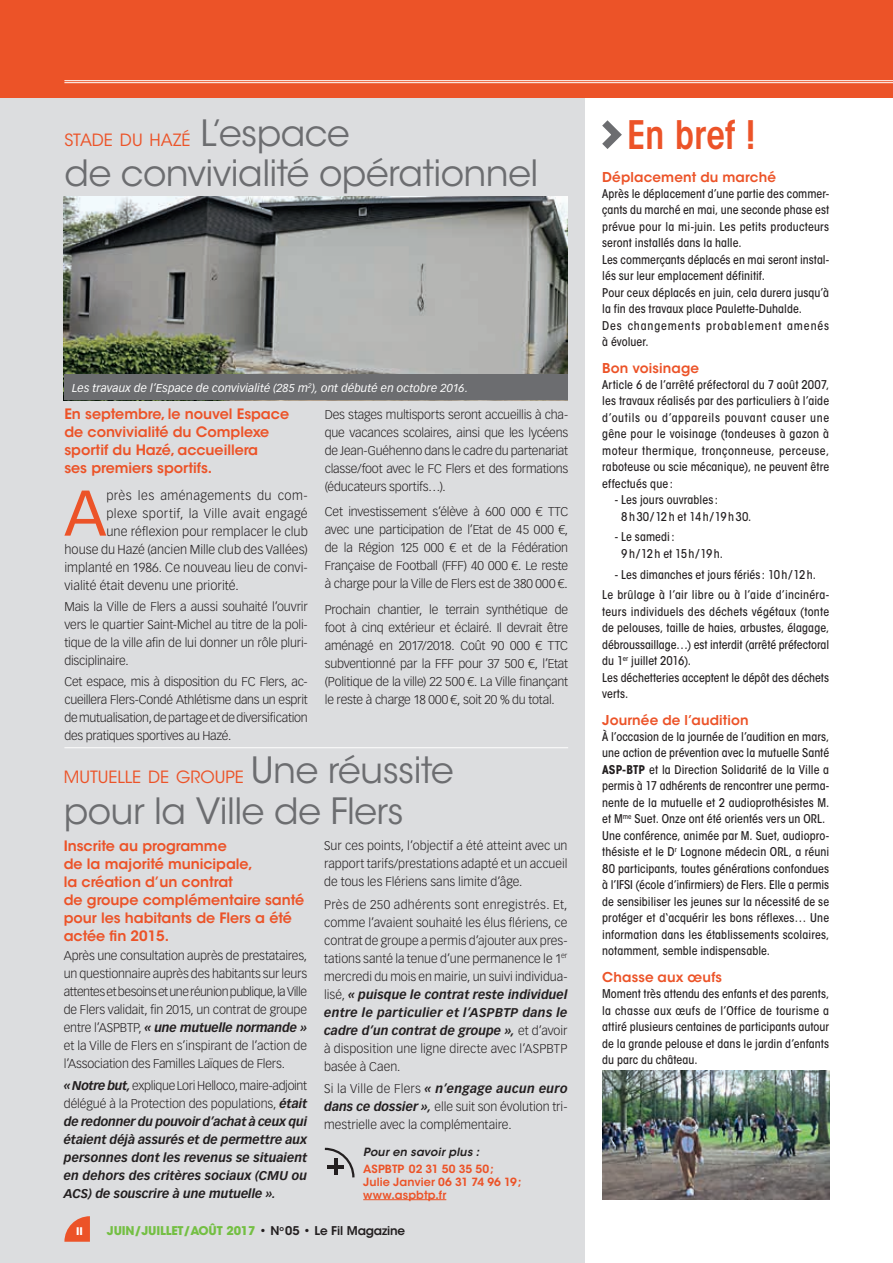
<style>
.page{position:relative;width:893px;height:1263px;background:#dcdddf}
.page>*{position:absolute;margin:0;border:0;box-sizing:border-box;transform-origin:0 0}
.t1{font:63.3px "Vectora LT Std";color:#ec5328}
.t2{font:600 condensed 39px "ITC Avant Garde Std";letter-spacing:-.01em;color:#ec5328}
.t3{font:36px "ITC Avant Garde Std";letter-spacing:-.015em;color:#6c6d70}
.t4{font:16.8px "ITC Avant Garde Std";color:#ec5328}
.t5{font:600 14.25px/18px "ITC Avant Garde Std";letter-spacing:-.005em;color:#ec5328}
.t6{font:600 13.5px "ITC Avant Garde Std";letter-spacing:.01em;color:#ec5328}
.t7{font:300 12.75px "Vectora LT Std";letter-spacing:.005em;color:#231f20}
.t8{font:300 12.75px "Vectora LT Std";letter-spacing:.025em;color:#231f20}
.t9{font:300 12.75px "Vectora LT Std";letter-spacing:.03em;color:#231f20}
.t10{font:300 12.45px/18px "Vectora LT Std";letter-spacing:-.015em;color:#231f20;text-align:justify}
.t11{font:italic 700 12.45px/18px "Vectora LT Std";color:#231f20;text-align:justify}
.t12{font:500 condensed 12px/16.5px "ITC Avant Garde Std";letter-spacing:.005em;color:#231f20}
.t13{font:700 12px "ITC Avant Garde Std";letter-spacing:-.015em;color:#74bf43}
.t14{font:italic 11.25px "Vectora LT Std";letter-spacing:.01em;color:#fff}
.t15{font:600 11.25px/12.8px "ITC Avant Garde Std";letter-spacing:.01em;color:#ec5328}
.t16{font:italic 600 11.25px "ITC Avant Garde Std";letter-spacing:.02em;color:#231f20}
.t17{font:700 10.5px "ITC Avant Garde Std";color:#fff}
.s1{font-size:36px;color:#6c6d70}
.s2{font-weight:700;font-style:italic}
.s3{font-weight:300;font-style:normal}
.s4{font-weight:600;color:#231f20}
.s5{font-weight:700}
</style>
<div class="page">
<img style="left:64px;top:197px;width:503px;height:177px">
<div style="left:64px;top:374px;width:503px;height:26px;background:#6c6d70"></div>
<hr style="left:64px;top:747px;width:504px;height:1px;background:#fff">
<div style="left:585px;top:91px;width:308px;height:1172px;background:#fff"></div>
<svg style="left:602px;top:120px;width:20px;height:29px"></svg>
<img style="left:602px;top:1070px;width:227px;height:130px">
<div style="left:0;top:0;width:893px;height:98px;background:#ec5328"></div>
<svg style="left:64px;top:1216px;width:26px;height:26px"></svg>
<hr style="left:64px;top:80px;width:829px;height:1px;background:#fff">
<hr style="left:64px;top:82px;width:829px;height:1px;background:#fff">
<svg style="left:324px;top:1147px;width:31px;height:31px"></svg>
<hr style="left:363px;top:1199px;width:83px;height:1px;background:#ec5328">
<h3 class="t4" style="left:64px;top:129px;width:287px">STADE DU HAZÉ <span class="s1">L’espace</span></h3>
<h3 class="t3" style="left:64px;top:151px;width:475px">de convivialité opérationnel</h3>
<p class="t14" style="left:72px;top:381px;width:397px">Les travaux de l’Espace de convivialité (285 m<sup>2</sup>), ont débuté en octobre 2016.</p>
<p class="t5" style="left:64px;top:404px;width:226px">En septembre, le nouvel Espace de convivialité du Complexe sportif du Hazé, accueillera<br>ses premiers sportifs.</p>
<h1 class="t1" style="left:64px;top:476px;width:44px">A</h1>
<p class="t9" style="left:106px;top:488px;width:203px">près les aménagements du com-</p>
<p class="t8" style="left:106px;top:506px;width:203px">plexe sportif, la Ville avait engagé</p>
<p class="t7" style="left:106px;top:524px;width:203px">une réflexion pour remplacer le club</p>
<p class="t7" style="left:64px;top:542px;width:245px">house du Hazé (ancien Mille club des Vallées)</p>
<p class="t7" style="left:64px;top:560px;width:245px">implanté en 1986. Ce nouveau lieu de convi-</p>
<p class="t7" style="left:64px;top:578px;width:176px">vialité était devenu une priorité.</p>
<p class="t10" style="left:64px;top:597px;width:245px">Mais la Ville de Flers a aussi souhaité l’ouvrir vers le quartier Saint-Michel au titre de la poli&shy;tique de la ville afin de lui donner un rôle pluri&shy;disciplinaire.</p>
<p class="t10" style="left:64px;top:672px;width:245px;text-align:left">Cet espace, mis à disposition du FC Flers, ac-- cueillera Flers-Condé Athlétisme dans un esprit de mutualisation, de partage et de diversification des pratiques sportives au Hazé.</p>
<p class="t10" style="left:325px;top:405px;width:245px">Des stages multisports seront accueillis à cha&shy;que vacances scolaires, ainsi que les lycéens de Jean-Guéhenno dans le cadre du partenariat classe/foot avec le FC Flers et des formations (éducateurs sportifs…).</p>
<p class="t10" style="left:325px;top:503px;width:245px">Cet investissement s’élève à 600 000 € TTC avec une participation de l’Etat de 45 000 €, de la Région 125 000 € et de la Fédération Française de Football (FFF) 40 000 €. Le reste à charge pour la Ville de Flers est de 380 000 €.</p>
<p class="t10" style="left:325px;top:600px;width:245px">Prochain chantier, le terrain synthétique de foot à cinq extérieur et éclairé. Il devrait être aménagé en 2017/2018. Coût 90 000 € TTC subventionné par la FFF pour 37 500 €, l’Etat (Politique de la ville) 22 500 €. La Ville finançant le reste à charge 18 000 €, soit 20 % du total.</p>
<h3 class="t4" style="left:64px;top:767px;width:391px">MUTUELLE DE GROUPE <span class="s1">Une réussite</span></h3>
<h3 class="t3" style="left:64px;top:789px;width:342px">pour la Ville de Flers</h3>
<p class="t5" style="left:64px;top:837px;width:242px">Inscrite au programme<br>de la majorité municipale,<br>la création d’un contrat<br>de groupe complémentaire santé pour les habitants de Flers a été actée fin 2015.</p>
<p class="t10" style="left:64px;top:947px;width:245px">Après une consultation auprès de prestataires, un questionnaire auprès des habitants sur leurs attentes et besoins et une réunion publique, la Ville de Flers validait, fin 2015, un contrat de groupe entre l’ASPBTP, <span class="s2">« une mutuelle normande » </span>et la Ville de Flers en s’inspirant de l’action de l’Association des Familles Laïques de Flers.</p>
<p class="t11" style="left:64px;top:1077px;width:245px">« Notre but, <span class="s3">explique Lori Helloco, maire-adjoint délégué à la Protection des populations,</span> était de redonner du pouvoir d’achat à ceux qui étaient déjà assurés et de permettre aux personnes dont les revenus se situaient en dehors des critères sociaux (CMU ou ACS) de souscrire à une mutuelle ».</p>
<p class="t10" style="left:324px;top:837px;width:245px">Sur ces points, l’objectif a été atteint avec un rapport tarifs/prestations adapté et un accueil de tous les Flériens sans limite d’âge.</p>
<p class="t10" style="left:324px;top:895px;width:245px">Près de 250 adhérents sont enregistrés. Et, comme l’avaient souhaité les élus flériens, ce contrat de groupe a permis d’ajouter aux pres&shy;tations santé la tenue d’une permanence le 1<sup>er </sup>mercredi du mois en mairie, un suivi individua&shy;lisé, <span class="s2">« puisque le contrat reste individuel entre le particulier et l’ASPBTP dans le cadre d’un contrat de groupe »,</span> et d’avoir à disposition une ligne directe avec l’ASPBTP basée à Caen.</p>
<p class="t10" style="left:324px;top:1079px;width:245px">Si la Ville de Flers <span class="s2">« n’engage aucun euro dans ce dossier »,</span> elle suit son évolution tri&shy;mestrielle avec la complémentaire.</p>
<p class="t16" style="left:363px;top:1145px;width:118px">Pour en savoir plus :</p>
<p class="t15" style="left:363px;top:1162px;width:160px">ASPBTP 02 31 50 35 50;<br>Julie Janvier 06 31 74 96 19; www.aspbtp.fr</p>
<p class="t17" style="left:76px;top:1224px;width:8px">II</p>
<p class="t13" style="left:107px;top:1222px;width:300px">JUIN/JUILLET/AOÛT 2017 <span class="s4">• N</span><sup>o</sup> <span class="s4">05 • Le Fil Magazine</span></p>
<h2 class="t2" style="left:627px;top:111px;width:131px">En bref !</h2>
<p class="t6" style="left:602px;top:169px;width:175px">Déplacement du marché</p>
<p class="t12" style="left:602px;top:185px;width:228px">Après le déplacement d’une partie des commer&shy;çants du marché en mai, une seconde phase est prévue pour la mi-juin. Les petits producteurs seront installés dans la halle.<br>Les commerçants déplacés en mai seront instal&shy;lés sur leur emplacement définitif.<br>Pour ceux déplacés en juin, cela durera jusqu’à la fin des travaux place Paulette-Duhalde.<br>Des changements probablement amenés à évoluer.</p>
<p class="t6" style="left:602px;top:359px;width:98px">Bon voisinage</p>
<p class="t12" style="left:602px;top:376px;width:229px;text-align:justify">Article 6 de l’arrêté préfectoral du 7 août 2007, les travaux réalisés par des particuliers à l’aide d’outils ou d’appareils pouvant causer une gêne pour le voisinage (tondeuses à gazon à moteur thermique, tronçonneuse, perceuse, raboteuse ou scie mécanique), ne peuvent être effectués que :</p>
<p class="t12" style="left:621px;top:491px;width:132px;text-indent:-6px">- Les jours ouvrables:<br>8h30/12h et 14h/19h30.</p>
<p class="t12" style="left:621px;top:529px;width:103px;text-indent:-6px">- Le samedi:<br>9h/12h et 15h/19h.</p>
<p class="t12" style="left:602px;top:564px;width:228px;line-height:20.7px;text-align:center">- Les dimanches et jours fériés: 10h/12h.<br>Le brûlage à l’air libre ou à l’aide d’incinéra-</p>
<p class="t12" style="left:602px;top:603px;width:229px">teurs individuels des déchets végétaux (tonte de pelouses, taille de haies, arbustes, élagage, débroussaillage…) est interdit (arrêté préfectoral du 1<sup>er</sup> juillet 2016).<br>Les déchetteries acceptent le dépôt des déchets verts.</p>
<p class="t6" style="left:602px;top:711px;width:148px">Journée de l’audition</p>
<p class="t12" style="left:602px;top:728px;width:229px">À l’occasion de la journée de l’audition en mars, une action de prévention avec la mutuelle Santé <span class="s5">ASP-BTP</span> et la Direction Solidarité de la Ville a permis à 17 adhérents de rencontrer une perma&shy;nente de la mutuelle et 2 audioprothésistes M. et M<sup>me</sup> Suet. Onze ont été orientés vers un ORL.<br>Une conférence, animée par M. Suet, audiopro&shy;thésiste et le D<sup>r</sup> Lognone médecin ORL, a réuni 80 participants, toutes générations confondues à l’IFSI (école d’infirmiers) de Flers. Elle a permis de sensibiliser les jeunes sur la nécessité de se protéger et d‘acquérir les bons réflexes… Une information dans les établissements scolaires, notamment, semble indispensable.</p>
<p class="t6" style="left:602px;top:968px;width:121px">Chasse aux œufs</p>
<p class="t12" style="left:602px;top:985px;width:228px;text-align:justify">Moment très attendu des enfants et des parents, la chasse aux œufs de l’Office de tourisme a attiré plusieurs centaines de participants autour de la grande pelouse et dans le jardin d’enfants du parc du château.</p>
</div>
